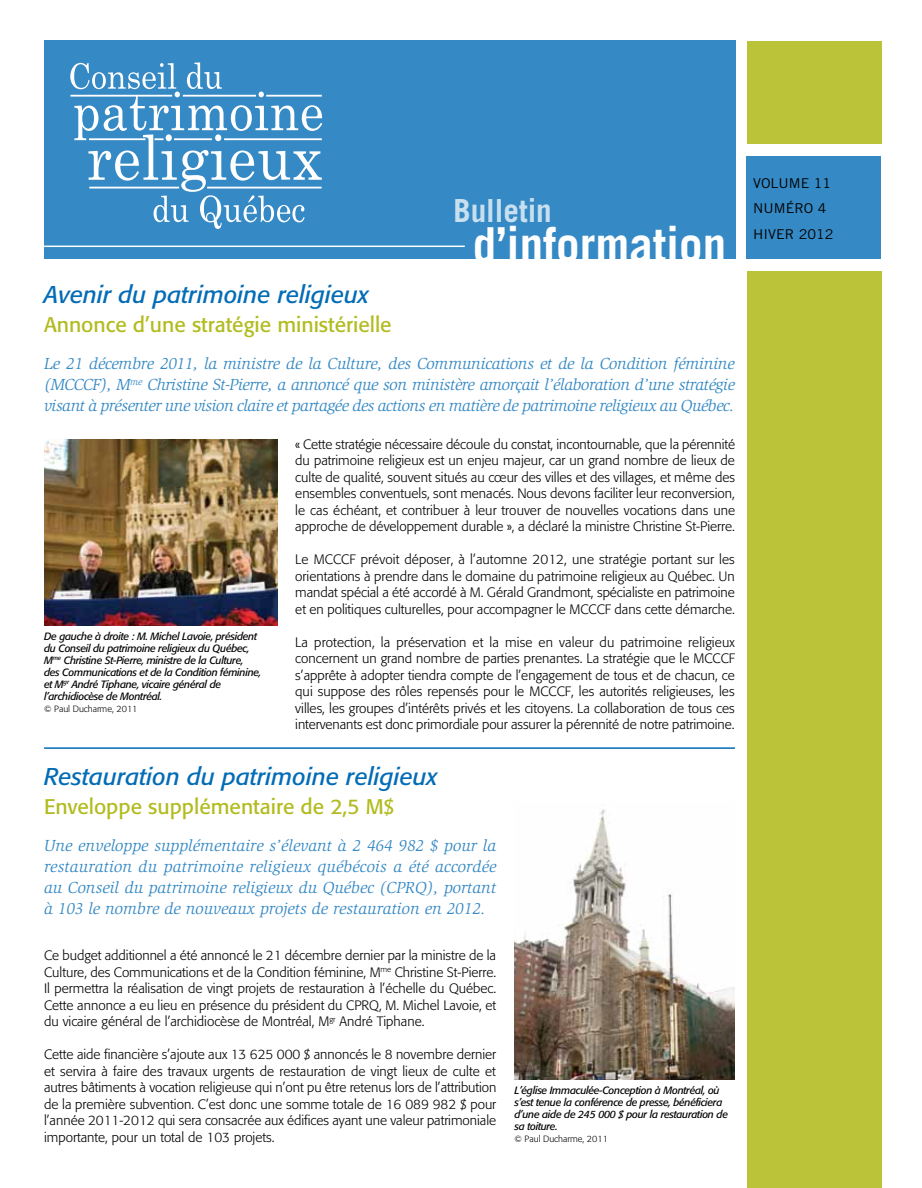
<style>
.page{position:relative;width:922px;height:1188px;background:#fff}
.page>*{position:absolute;margin:0;border:0;box-sizing:border-box;transform-origin:0 0}
.t1{font:700 48.3px "Trade Gothic";color:#fff}
.t2{font:700 31.8px "Trade Gothic";color:#c7dfef}
.t3{font:italic 24px "Formata";color:#036cb6}
.t4{font:21px "Formata";color:#b2bb1e}
.t5{font:italic 16.5px/21px "Slimbach";letter-spacing:-.015em;color:#3589c4;text-align:justify}
.t6{font:300 13.5px/16.5px "Formata";color:#000;text-align:justify}
.t7{font:13.5px/25.3px "Trade Gothic";color:#000;scale:1.06 1}
.t8{font:italic 10.5px/12px "Formata";letter-spacing:-.03em;color:#000}
.t9{font:300 9px "Formata";color:#000}
</style>
<div class="page">
<div style="left:747px;top:41px;width:134px;height:102px;background:#bbc339"></div>
<div style="left:747px;top:271px;width:134px;height:917px;background:#bbc339"></div>
<div style="left:746px;top:156px;width:135px;height:103px;background:#3589c4"></div>
<div style="left:44px;top:41px;width:691px;height:218px;background:#3589c4"></div>
<hr style="left:44px;top:246px;width:421px;height:1px;background:#fff">
<svg style="left:70px;top:62px;width:252px;height:167px"></svg>
<img style="left:44px;top:440px;width:233px;height:185px">
<img style="left:514px;top:809px;width:220px;height:270px">
<hr style="left:44px;top:747px;width:691px;height:2px;background:#036cb6">
<h2 class="t2" style="left:453px;top:191px;width:100px">Bulletin</h2>
<h1 class="t1" style="left:472px;top:215px;width:255px">d’information</h1>
<h3 class="t3" style="left:44px;top:281px;width:326px">Avenir du patrimoine religieux</h3>
<h3 class="t4" style="left:44px;top:312px;width:349px">Annonce d’une stratégie ministérielle</h3>
<p class="t5" style="left:44px;top:354px;width:692px">Le 21 décembre 2011, la ministre de la Culture, des Communications et de la Condition féminine (MCCCF), M<sup>me</sup> Christine St-Pierre, a annoncé que son ministère amorçait l’élaboration d’une stratégie visant à présenter une vision claire et partagée des actions en matière de patrimoine religieux au Québec.</p>
<p class="t8" style="left:44px;top:630px;width:219px">De gauche à droite : M. Michel Lavoie, président du Conseil du patrimoine religieux du Québec, M<sup>me</sup> Christine St-Pierre, ministre de la Culture, des Communications et de la Condition féminine, et M<sup>gr</sup> André Tiphane, vicaire général de l’archidiocèse de Montréal.</p>
<p class="t9" style="left:44px;top:703px;width:95px">© Paul Ducharme, 2011</p>
<p class="t6" style="left:295px;top:436px;width:441px">« Cette stratégie nécessaire découle du constat, incontournable, que la pérennité du patrimoine religieux est un enjeu majeur, car un grand nombre de lieux de culte de qualité, souvent situés au cœur des villes et des villages, et même des ensembles conventuels, sont menacés. Nous devons faciliter leur reconversion, le cas échéant, et contribuer à leur trouver de nouvelles vocations dans une approche de développement durable », a déclaré la ministre Christine St-Pierre.</p>
<p class="t6" style="left:295px;top:551px;width:441px">Le MCCCF prévoit déposer, à l’automne 2012, une stratégie portant sur les orientations à prendre dans le domaine du patrimoine religieux au Québec. Un mandat spécial a été accordé à M. Gérald Grandmont, spécialiste en patrimoine et en politiques culturelles, pour accompagner le MCCCF dans cette démarche.</p>
<p class="t6" style="left:295px;top:634px;width:441px">La protection, la préservation et la mise en valeur du patrimoine religieux concernent un grand nombre de parties prenantes. La stratégie que le MCCCF s’apprête à adopter tiendra compte de l’engagement de tous et de chacun, ce qui suppose des rôles repensés pour le MCCCF, les autorités religieuses, les villes, les groupes d’intérêts privés et les citoyens. La collaboration de tous ces intervenants est donc primordiale pour assurer la pérennité de notre patrimoine.</p>
<h3 class="t3" style="left:44px;top:762px;width:395px">Restauration du patrimoine religieux</h3>
<h3 class="t4" style="left:44px;top:793px;width:351px">Enveloppe supplémentaire de 2,5 M$</h3>
<p class="t5" style="left:44px;top:835px;width:454px">Une enveloppe supplémentaire s’élevant à 2 464 982 $ pour la restauration du patrimoine religieux québécois a été accordée au Conseil du patrimoine religieux du Québec (CPRQ), portant à 103 le nombre de nouveaux projets de restauration en 2012.</p>
<p class="t6" style="left:44px;top:947px;width:454px">Ce budget additionnel a été annoncé le 21 décembre dernier par la ministre de la Culture, des Communications et de la Condition féminine, M<sup>me</sup> Christine St-Pierre.<br>Il permettra la réalisation de vingt projets de restauration à l’échelle du Québec.<br>Cette annonce a eu lieu en présence du président du CPRQ, M. Michel Lavoie, et du vicaire général de l’archidiocèse de Montréal, M<sup>gr</sup> André Tiphane.</p>
<p class="t6" style="left:44px;top:1046px;width:454px">Cette aide financière s’ajoute aux 13 625 000 $ annoncés le 8 novembre dernier et servira à faire des travaux urgents de restauration de vingt lieux de culte et autres bâtiments à vocation religieuse qui n’ont pu être retenus lors de l’attribution de la première subvention. C’est donc une somme totale de 16 089 982 $ pour l’année 2011-2012 qui sera consacrée aux édifices ayant une valeur patrimoniale importante, pour un total de 103 projets.</p>
<p class="t8" style="left:514px;top:1084px;width:215px">L’église Immaculée-Conception à Montréal, où s’est tenue la conférence de presse, bénéficiera d’une aide de 245 000 $ pour la restauration de sa toiture.</p>
<p class="t9" style="left:514px;top:1133px;width:95px">© Paul Ducharme, 2011</p>
<p class="t7" style="left:753px;top:170px;width:75px">VOLUME 11<br>NUMÉRO 4<br>HIVER</p>
<p class="t7" style="left:798px;top:221px;width:34px">2012</p>
</div>
